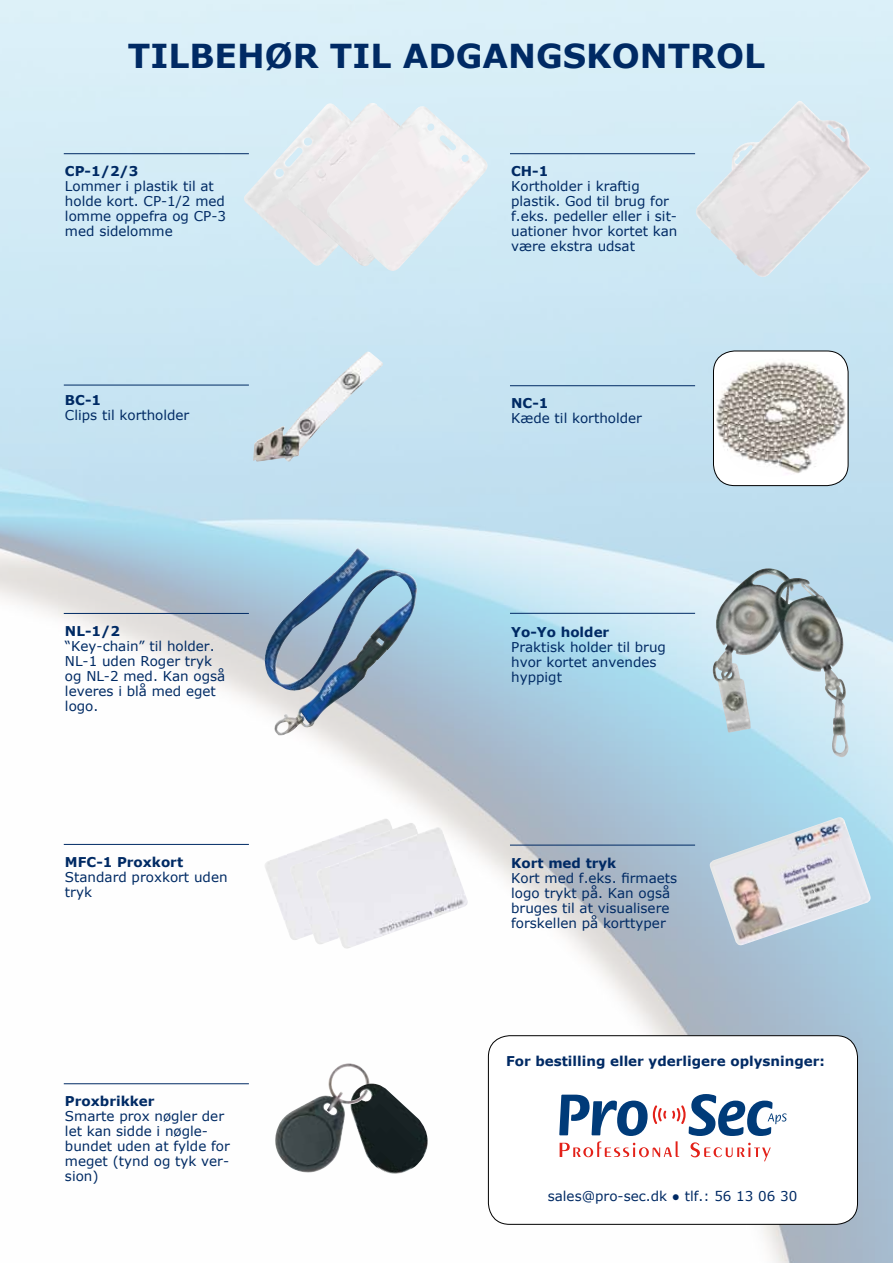
<style>
.page{position:relative;width:893px;height:1263px;background:#fff}
.page>*{position:absolute;margin:0;border:0;box-sizing:border-box;transform-origin:0 0}
.t1{font:700 33px "Verdana";color:#002a64}
.t2{font:13.5px/15px "Verdana";color:#002a64}
.t3{font:700 13.5px "Verdana";color:#002a64}
</style>
<div class="page">
<img style="left:0;top:0;width:893px;height:1263px">
<hr style="left:64px;top:613px;width:185px;height:1px;background:#002a64">
<hr style="left:64px;top:385px;width:185px;height:1px;background:#002a64">
<hr style="left:64px;top:844px;width:185px;height:1px;background:#002a64">
<hr style="left:64px;top:153px;width:185px;height:1px;background:#002a64">
<hr style="left:64px;top:1083px;width:185px;height:1px;background:#002a64">
<hr style="left:510px;top:153px;width:185px;height:1px;background:#002a64">
<hr style="left:510px;top:385px;width:185px;height:1px;background:#002a64">
<hr style="left:510px;top:613px;width:185px;height:1px;background:#002a64">
<hr style="left:510px;top:845px;width:185px;height:1px;background:#002a64">
<img style="left:243px;top:103px;width:41px;height:164px">
<img style="left:284px;top:103px;width:168px;height:165px">
<img style="left:324px;top:106px;width:166px;height:169px">
<img style="left:691px;top:101px;width:180px;height:180px">
<img style="left:253px;top:352px;width:131px;height:110px">
<div style="left:713px;top:351px;width:135px;height:135px;background:#fff;border-radius:21px"></div>
<div style="left:713px;top:351px;width:135px;height:135px;border:1px solid #000;border-radius:21px"></div>
<img style="left:713px;top:358px;width:135px;height:120px">
<img style="left:260px;top:549px;width:159px;height:187px">
<img style="left:263px;top:818px;width:154px;height:123px">
<img style="left:288px;top:823px;width:155px;height:123px">
<img style="left:315px;top:827px;width:154px;height:123px">
<img style="left:708px;top:568px;width:142px;height:189px">
<img style="left:263px;top:1063px;width:113px;height:117px">
<img style="left:350px;top:1083px;width:90px;height:104px">
<div style="left:488px;top:1036px;width:369px;height:188px;background:#fff;border-radius:21px"></div>
<div style="left:488px;top:1035px;width:370px;height:190px;border:1px solid #000;border-radius:21px"></div>
<img style="left:708px;top:817px;width:164px;height:130px">
<svg style="left:559px;top:1094px;width:227px;height:67px"></svg>
<h1 class="t1" style="left:128px;top:35px;width:639px">TILBEHØR TIL ADGANGSKONTROL</h1>
<p class="t3" style="left:65px;top:163px;width:75px">CP-1/2/3</p>
<p class="t2" style="left:65px;top:179px;width:163px">Lommer i plastik til at holde kort. CP-1/2 med lomme oppefra og CP-3 med sidelomme</p>
<p class="t3" style="left:65px;top:391px;width:38px">BC-1</p>
<p class="t2" style="left:65px;top:407px;width:126px">Clips til kortholder</p>
<p class="t3" style="left:65px;top:622px;width:57px">NL-1/2</p>
<p class="t2" style="left:65px;top:638px;width:162px">“Key-chain” til holder.<br>NL-1 uden Roger tryk og NL-2 med. Kan også leveres i blå med eget logo.</p>
<p class="t3" style="left:65px;top:854px;width:120px">MFC-1 Proxkort</p>
<p class="t2" style="left:65px;top:869px;width:164px">Standard proxkort uden tryk</p>
<p class="t3" style="left:65px;top:1092px;width:91px">Proxbrikker</p>
<p class="t2" style="left:65px;top:1108px;width:166px">Smarte prox nøgler der let kan sidde i nøgle&shy;bundet uden at fylde for meget (tynd og tyk ver&shy;sion)</p>
<p class="t3" style="left:511px;top:163px;width:39px">CH-1</p>
<p class="t2" style="left:511px;top:179px;width:168px">Kortholder i kraftig plastik. God til brug for f.eks. pedeller eller i sit&shy;uationer hvor kortet kan være ekstra udsat</p>
<p class="t3" style="left:511px;top:394px;width:39px">NC-1</p>
<p class="t2" style="left:511px;top:410px;width:132px">Kæde til kortholder</p>
<p class="t3" style="left:511px;top:624px;width:100px">Yo-Yo holder</p>
<p class="t2" style="left:511px;top:639px;width:156px">Praktisk holder til brug hvor kortet anvendes hyppigt</p>
<p class="t3" style="left:511px;top:854px;width:107px">Kort med tryk</p>
<p class="t2" style="left:511px;top:870px;width:167px">Kort med f.eks. firmaets logo trykt på. Kan også bruges til at visualisere forskellen på korttyper</p>
<p class="t3" style="left:506px;top:1052px;width:320px">For bestilling eller yderligere oplysninger:</p>
<p class="t2" style="left:548px;top:1188px;width:251px">sales@pro-sec.dk ● tlf.: 56 13 06 30</p>
</div>
